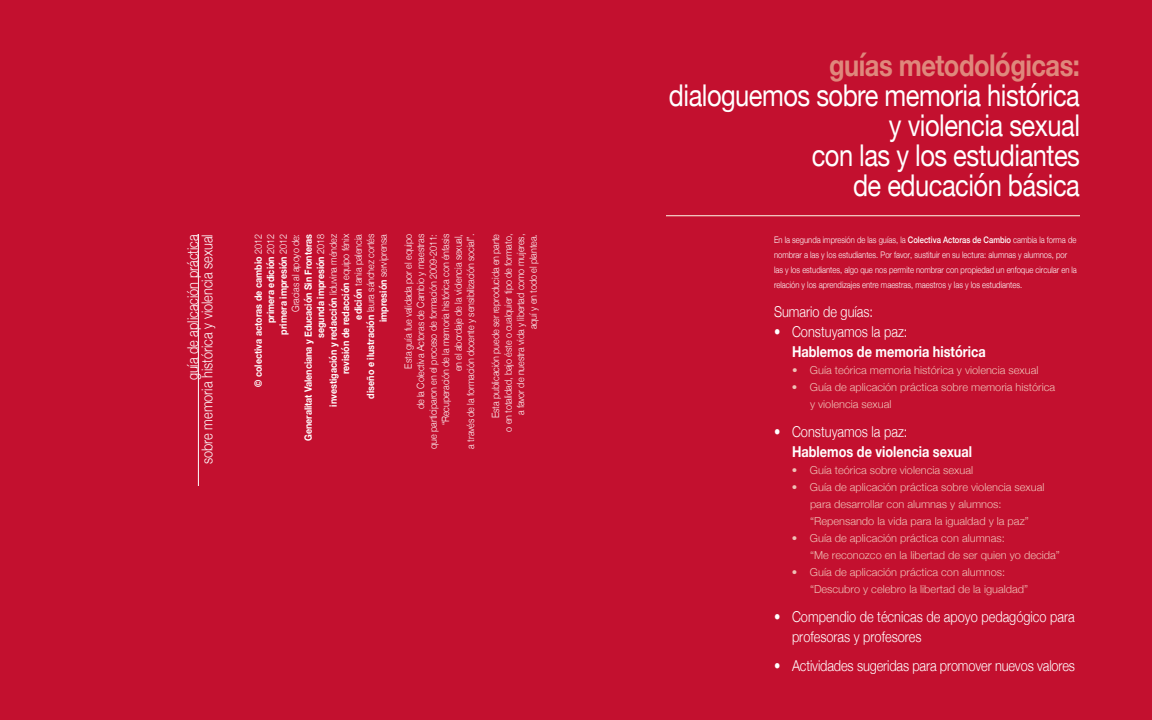
<style>
.page{position:relative;width:1152px;height:720px;background:#c3102f}
.page>*{position:absolute;margin:0;border:0;box-sizing:border-box;transform-origin:0 0}
.Titular{font:30px "Helvetica Neue";letter-spacing:-.02em;color:#fff;scale:.85 1}
.Titular-2{font:700 30px "Helvetica Neue";letter-spacing:-.02em;color:#df887c;scale:.85 1}
.Párrafo_introductori{font:300 15px/20px "Helvetica Neue";color:#fff;scale:.85 1}
.Párrafo_introductori-2{font:700 15px "Helvetica Neue";color:#fff;scale:.85 1}
.Cuerpo_de_texto{font:300 11px "Helvetica Neue";color:#efc0b5}
.t1{font:300 10px "Helvetica Neue";letter-spacing:-.01em;color:#fff;scale:.9 1}
.t2{font:700 10px "Helvetica Neue";color:#fff;scale:.9 1}
.Párrafo_introductori-3{font:300 9px/15px "Helvetica Neue";color:#fff;scale:.85 1}
.s1{font-weight:300}
.s2{font-weight:700}
.s3{font-weight:500}
</style>
<div class="page">
<hr style="left:198px;top:234px;width:1px;height:252px;background:#fff">
<hr style="left:666px;top:216px;width:414px;height:1px;background:#fffde9">
<p class="Párrafo_introductori" style="left:182px;top:380px;width:174px;rotate:-90deg">guía de aplicación práctica</p>
<p class="Párrafo_introductori" style="left:196px;top:464px;width:272px;rotate:-90deg">sobre memoria histórica y violencia sexual</p>
<p class="t2" style="left:250px;top:387px;width:172px;rotate:-90deg">© colectiva actoras de cambio <span class="s1">2012</span></p>
<p class="t2" style="left:263px;top:323px;width:101px;rotate:-90deg">primera edición <span class="s1">2012</span></p>
<p class="t2" style="left:275px;top:335px;width:113px;rotate:-90deg">primera impresión <span class="s1">2012</span></p>
<p class="t1" style="left:288px;top:312px;width:88px;rotate:-90deg">Gracias al apoyo de:</p>
<p class="t2" style="left:300px;top:441px;width:231px;rotate:-90deg">Generalitat Valenciana y Educación Sin Fronteras</p>
<p class="t2" style="left:313px;top:338px;width:117px;rotate:-90deg">segunda impresión <span class="s1">2018</span></p>
<p class="t2" style="left:325px;top:407px;width:193px;rotate:-90deg">investigación y redacción <span class="s1">liduvina méndez</span></p>
<p class="t2" style="left:338px;top:374px;width:157px;rotate:-90deg">revisión de redacción <span class="s1">equipo fénix</span></p>
<p class="t1" style="left:350px;top:320px;width:97px;rotate:-90deg"><span class="s2">edición</span> tania palencia</p>
<p class="t2" style="left:363px;top:399px;width:184px;rotate:-90deg">diseño e ilustración <span class="s1">laura sánchez cortés</span></p>
<p class="t1" style="left:375px;top:322px;width:99px;rotate:-90deg"><span class="s2">impresión</span> serviprensa</p>
<p class="t1" style="left:400px;top:369px;width:151px;rotate:-90deg">Esta guía fue validada por el equipo</p>
<p class="t1" style="left:413px;top:409px;width:196px;rotate:-90deg">de la Colectiva Actoras de Cambio y maestras</p>
<p class="t1" style="left:425px;top:449px;width:240px;rotate:-90deg">que participaron en el proceso de formación 2009-2011:</p>
<p class="t1" style="left:438px;top:425px;width:214px;rotate:-90deg">“Recuperación de la memoria histórica con énfasis</p>
<p class="t1" style="left:450px;top:371px;width:154px;rotate:-90deg">en el abordaje de la violencia sexual,</p>
<p class="t1" style="left:463px;top:449px;width:240px;rotate:-90deg">a través de la formación docente y sensibilización social”.</p>
<p class="t1" style="left:488px;top:418px;width:206px;rotate:-90deg">Esta publicación puede ser reproducida en parte</p>
<p class="t1" style="left:500px;top:432px;width:221px;rotate:-90deg">o en totalidad, bajo éste o cualquier tipo de formato,</p>
<p class="t1" style="left:513px;top:415px;width:203px;rotate:-90deg">a favor de nuestra vida y libertad como mujeres,</p>
<p class="t1" style="left:525px;top:329px;width:107px;rotate:-90deg">aquí y en todo el plantea.</p>
<p class="Titular-2" style="left:829px;top:42px;width:297px">guías metodológicas:</p>
<p class="Titular" style="left:669px;top:74px;width:485px">dialoguemos sobre memoria histórica</p>
<p class="Titular" style="left:889px;top:104px;width:226px">y violencia sexual</p>
<p class="Titular" style="left:812px;top:134px;width:317px">con las y los estudiantes</p>
<p class="Titular" style="left:853px;top:164px;width:269px">de educación básica</p>
<p class="Párrafo_introductori-3" style="left:774px;top:231px;width:358px">En la segunda impresión de las guías, la <span class="s3">Colectiva Actoras de Cambio</span> cambia la forma de nombrar a las y los estudiantes. Por favor, sustituir en su lectura: alumnas y alumnos, por las y los estudiantes, algo que nos permite nombrar con propiedad un enfoque circular en la relación y los aprendizajes entre maestras, maestros y las y los estudiantes.</p>
<p class="Párrafo_introductori" style="left:774px;top:300px;width:118px">Sumario de guías:</p>
<p class="Párrafo_introductori" style="left:774px;top:320px;width:159px">• Constuyamos la paz:</p>
<p class="Párrafo_introductori-2" style="left:792px;top:340px;width:229px">Hablemos de memoria histórica</p>
<p class="Cuerpo_de_texto" style="left:792px;top:361px;width:248px">• Guía teórica memoria histórica y violencia sexual</p>
<p class="Cuerpo_de_texto" style="left:792px;top:378px;width:265px">• Guía de aplicación práctica sobre memoria histórica</p>
<p class="Cuerpo_de_texto" style="left:810px;top:395px;width:83px">y violencia sexual</p>
<p class="Párrafo_introductori" style="left:774px;top:420px;width:159px">• Constuyamos la paz:</p>
<p class="Párrafo_introductori-2" style="left:792px;top:440px;width:213px">Hablemos de violencia sexual</p>
<p class="Cuerpo_de_texto" style="left:792px;top:461px;width:183px">• Guía teórica sobre violencia sexual</p>
<p class="Cuerpo_de_texto" style="left:792px;top:478px;width:254px">• Guía de aplicación práctica sobre violencia sexual</p>
<p class="Cuerpo_de_texto" style="left:810px;top:495px;width:193px">para desarrollar con alumnas y alumnos:</p>
<p class="Cuerpo_de_texto" style="left:810px;top:512px;width:220px">“Repensando la vida para la igualdad y la paz”</p>
<p class="Cuerpo_de_texto" style="left:792px;top:529px;width:214px">• Guía de aplicación práctica con alumnas:</p>
<p class="Cuerpo_de_texto" style="left:810px;top:546px;width:251px">“Me reconozco en la libertad de ser quien yo decida”</p>
<p class="Cuerpo_de_texto" style="left:792px;top:563px;width:215px">• Guía de aplicación práctica con alumnos:</p>
<p class="Cuerpo_de_texto" style="left:810px;top:580px;width:220px">“Descubro y celebro la libertad de la igualdad”</p>
<p class="Párrafo_introductori" style="left:792px;top:605px;width:334px;text-indent:-18px">• Compendio de técnicas de apoyo pedagógico para profesoras y profesores</p>
<p class="Párrafo_introductori" style="left:774px;top:654px;width:356px">• Actividades sugeridas para promover nuevos valores</p>
</div>
